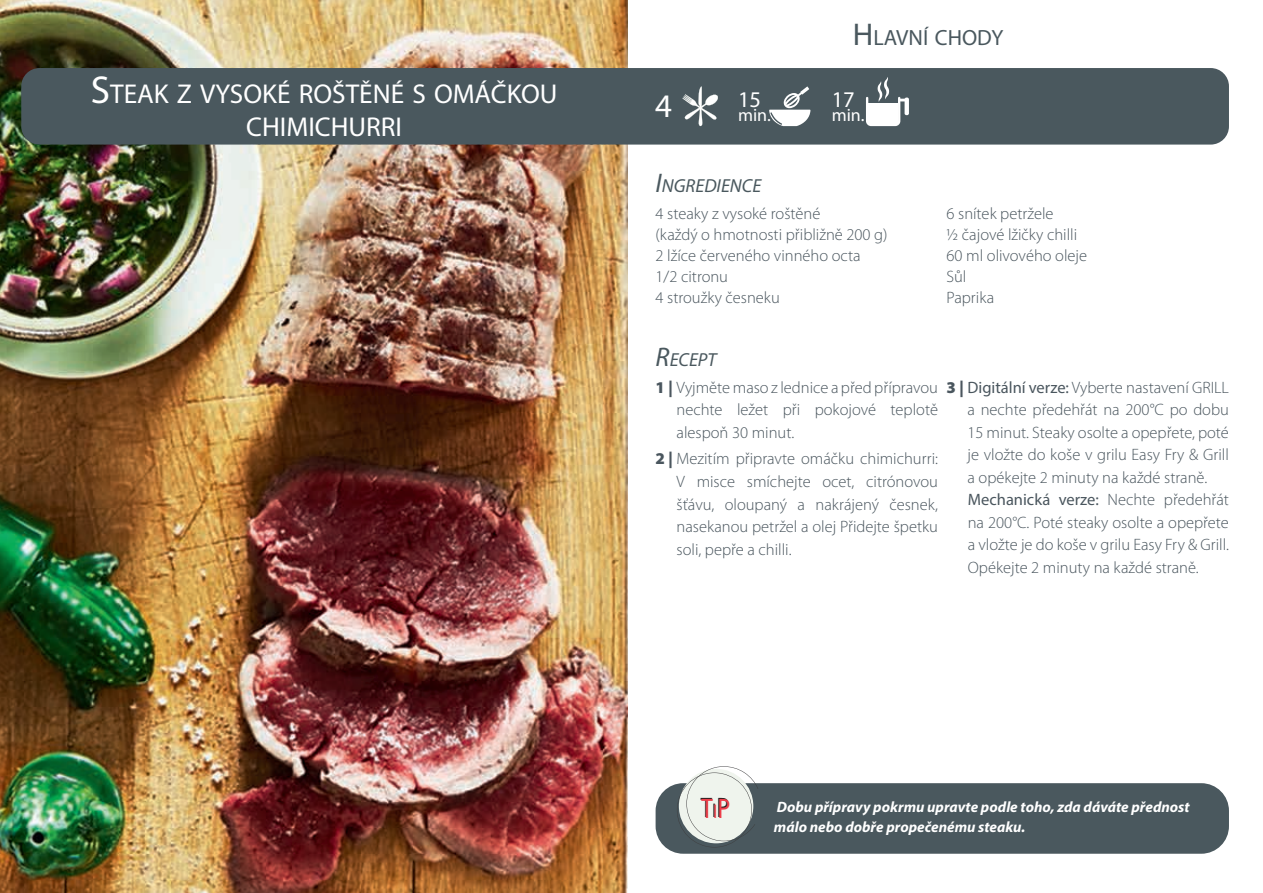
<style>
.page{position:relative;width:1263px;height:893px;background:#fff}
.page>*{position:absolute;margin:0;border:0;box-sizing:border-box;transform-origin:0 0}
.t1{font:33px "Myriad Pro";color:#fff}
.t2{font:27.3px/33px "Myriad Pro";color:#fff}
.t3{font:25.35px "Futura Std";color:#231f20}
.t4{font:22.5px "Myriad Pro";color:#fff}
.t5{font:22.05px "Myriad Pro";color:#4a585e}
.t6{font:italic 18.9px "Myriad Pro";color:#4a585e}
.t7{font:18px "Myriad Pro";color:#fff}
.t8{font:300 16.5px/22.5px "Myriad Pro";color:#4a565e}
.t9{font:italic 700 15px/19.5px "Myriad Pro";color:#fff}
.s1{font-size:39px}
.s2{font-size:31.5px}
.s3{font-size:27px}
.s4{font-weight:900}
.s5{font-weight:400}
.s6{font-size:17.7px}
</style>
<div class="page">
<img style="left:0;top:0;width:627px;height:893px">
<div style="left:21px;top:68px;width:1208px;height:77px;background:#4a585e;border-radius:18px"></div>
<svg style="left:769px;top:86px;width:41px;height:40px"></svg>
<div style="left:904px;top:98px;width:5px;height:17px;background:#fff;border-radius:2px"></div>
<svg style="left:866px;top:77px;width:39px;height:49px"></svg>
<svg style="left:682px;top:87px;width:36px;height:39px"></svg>
<div style="left:656px;top:783px;width:573px;height:71px;background:#4a585e;border-radius:28px"></div>
<svg style="left:677px;top:766px;width:81px;height:81px"></svg>
<h2 class="t2" style="left:246px;top:77px;width:293px;text-indent:-155px"><span class="s1">S</span>TEAK Z VYSOKÉ ROŠTĚNÉ S OMÁČKOU<br>CHIMICHURRI</h2>
<h3 class="t5" style="left:853px;top:24px;width:152px"><span class="s2">H</span> LAVNÍ CHODY</h3>
<h1 class="t1" style="left:655px;top:86px;width:18px">4</h1>
<h3 class="t4" style="left:738px;top:86px;width:25px">15</h3>
<p class="t7" style="left:738px;top:104px;width:34px">min.</p>
<h3 class="t4" style="left:832px;top:86px;width:25px">17</h3>
<p class="t7" style="left:832px;top:104px;width:34px">min.</p>
<p class="t6" style="left:656px;top:174px;width:107px"><span class="s3">I</span>NGREDIENCE</p>
<p class="t8" style="left:656px;top:203px;width:234px;line-height:21px">4 steaky z vysoké roštěné<br>(každý o hmotnosti přibližně 200 g)<br>2 lžíce červeného vinného octa<br>1/2 citronu<br>4 stroužky česneku</p>
<p class="t8" style="left:946px;top:203px;width:142px;line-height:21px">6 snítek petržele<br>1/2 čajové lžičky chilli<br>60 ml olivového oleje<br>Sůl<br>Paprika</p>
<p class="t6" style="left:656px;top:348px;width:62px"><span class="s3">R</span>ECEPT</p>
<p class="t8" style="left:676px;top:376px;width:263px;text-align:justify;text-indent:-21px"><span class="s4">1 |</span> Vyjměte maso z lednice a před přípravou nechte ležet při pokojové teplotě alespoň 30 minut.</p>
<p class="t8" style="left:676px;top:448px;width:263px;text-align:justify;text-indent:-21px"><span class="s4">2 |</span> Mezitím připravte omáčku chimichurri:<br>V misce smíchejte ocet, citrónovou šťávu, oloupaný a nakrájený česnek, nasekanou petržel a olej Přidejte špetku soli, pepře a chilli.</p>
<p class="t8" style="left:967px;top:376px;width:263px;text-indent:-21px"><span class="s4">3 |</span> <span class="s5">Digitální verze:</span> Vyberte nastavení GRILL a nechte předehřát na 200°C po dobu 15 minut. Steaky osolte a opepřete, poté je vložte do koše v grilu Easy Fry &amp; Grill a opékejte 2 minuty na každé straně.<br><span class="s5">Mechanická verze:</span> Nechte předehřát na 200°C. Poté steaky osolte a opepřete a vložte je do koše v grilu Easy Fry &amp; Grill.<br>Opékejte 2 minuty na každé straně.</p>
<h3 class="t3" style="left:700px;top:792px;width:30px">T<span class="s6">I</span>P</h3>
<p class="t9" style="left:774px;top:797px;width:417px">Dobu přípravy pokrmu upravte podle toho, zda dáváte přednost málo nebo dobře propečenému steaku.</p>
</div>
